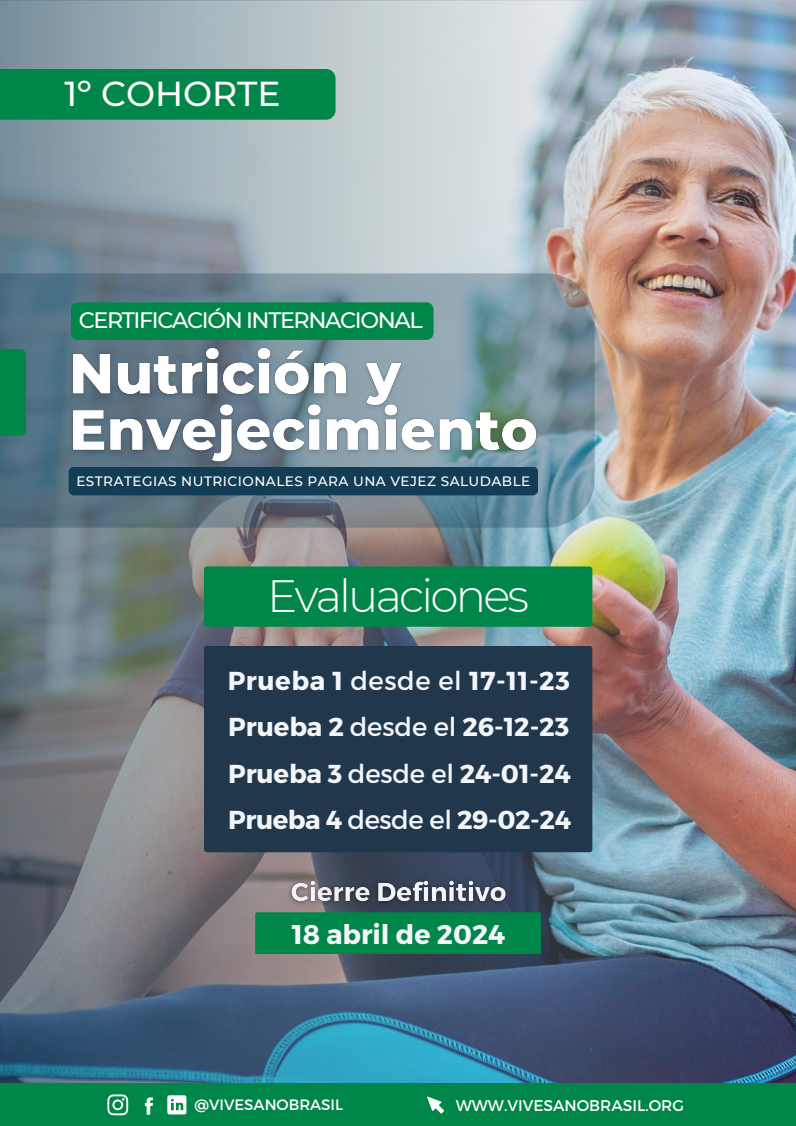
<style>
.page{position:relative;width:796px;height:1126px;background:#fff}
.page>*{position:absolute;margin:0;border:0;box-sizing:border-box;transform-origin:0 0}
.t1{font:300 45.15px "Montserrat";letter-spacing:-.06em;color:#fff}
.t2{font:500 34.5px "Montserrat";color:#fff}
.t3{font:700 26.92px "Montserrat";color:#f3f5f9}
.t4{font:700 25.88px/46.3px "Montserrat";letter-spacing:-.005em;color:#f3f5f9;text-align:justify}
.t5{font:500 22.27px "Montserrat";letter-spacing:-.06em;color:#fff}
.t6{font:15.45px "Montserrat";color:#fff}
.t7{font:15px "Montserrat";color:#fff}
.t8{font:500 13.58px "Montserrat";letter-spacing:.035em;color:#fff}
.s1{font-weight:400}
</style>
<div class="page">
<img style="left:0;top:0;width:795px;height:1083px">
<div style="left:0;top:1083px;width:795px;height:42px;background:#008649"></div>
<svg style="left:107px;top:1094px;width:21px;height:20px"></svg>
<svg style="left:145px;top:1097px;width:8px;height:17px"></svg>
<svg style="left:167px;top:1095px;width:19px;height:18px"></svg>
<svg style="left:427px;top:1096px;width:17px;height:17px"></svg>
<div style="left:0;top:69px;width:335px;height:51px;background:#008649"></div>
<div style="left:204px;top:645px;width:388px;height:207px;background:#21384c;border-radius:3px"></div>
<div style="left:204px;top:566px;width:388px;height:60px;background:#008649;border-radius:3px"></div>
<div style="left:255px;top:911px;width:286px;height:42px;background:#008649;border-radius:2px"></div>
<img style="left:282px;top:866px;width:232px;height:47px">
<svg style="left:0;top:273px;width:594px;height:254px;background:#698391"></svg>
<div style="left:71px;top:302px;width:362px;height:38px;background:#008649;border-radius:7px"></div>
<div style="left:0;top:349px;width:26px;height:86px;background:#008649"></div>
<div style="left:69px;top:466px;width:469px;height:29px;background:#123d54;border-radius:5px"></div>
<img style="left:62px;top:332px;width:483px;height:142px">
<h2 class="t2" style="left:64px;top:72px;width:218px">1º COHORTE</h2>
<p class="t5" style="left:79px;top:306px;width:345px">CERTIFICACIÓN INTERNACIONAL</p>
<p class="t8" style="left:76px;top:472px;width:455px">ESTRATEGIAS NUTRICIONALES PARA UNA VEJEZ SALUDABLE</p>
<h1 class="t1" style="left:267px;top:568px;width:263px">Evaluaciones</h1>
<p class="t4" style="left:228px;top:656px;width:345px">Prueba 1 <span class="s1">desde el</span> 17-11-23<br>Prueba 2 <span class="s1">desde el</span> 26-12-23<br>Prueba 3 <span class="s1">desde el</span> 24-01-24<br>Prueba 4 <span class="s1">desde el</span> 29-02-24</p>
<p class="t3" style="left:291px;top:916px;width:215px">18 abril de 2024</p>
<p class="t7" style="left:194px;top:1094px;width:150px">@VIVESANOBRASIL</p>
<p class="t6" style="left:456px;top:1094px;width:229px">WWW.VIVESANOBRASIL.ORG</p>
</div>
